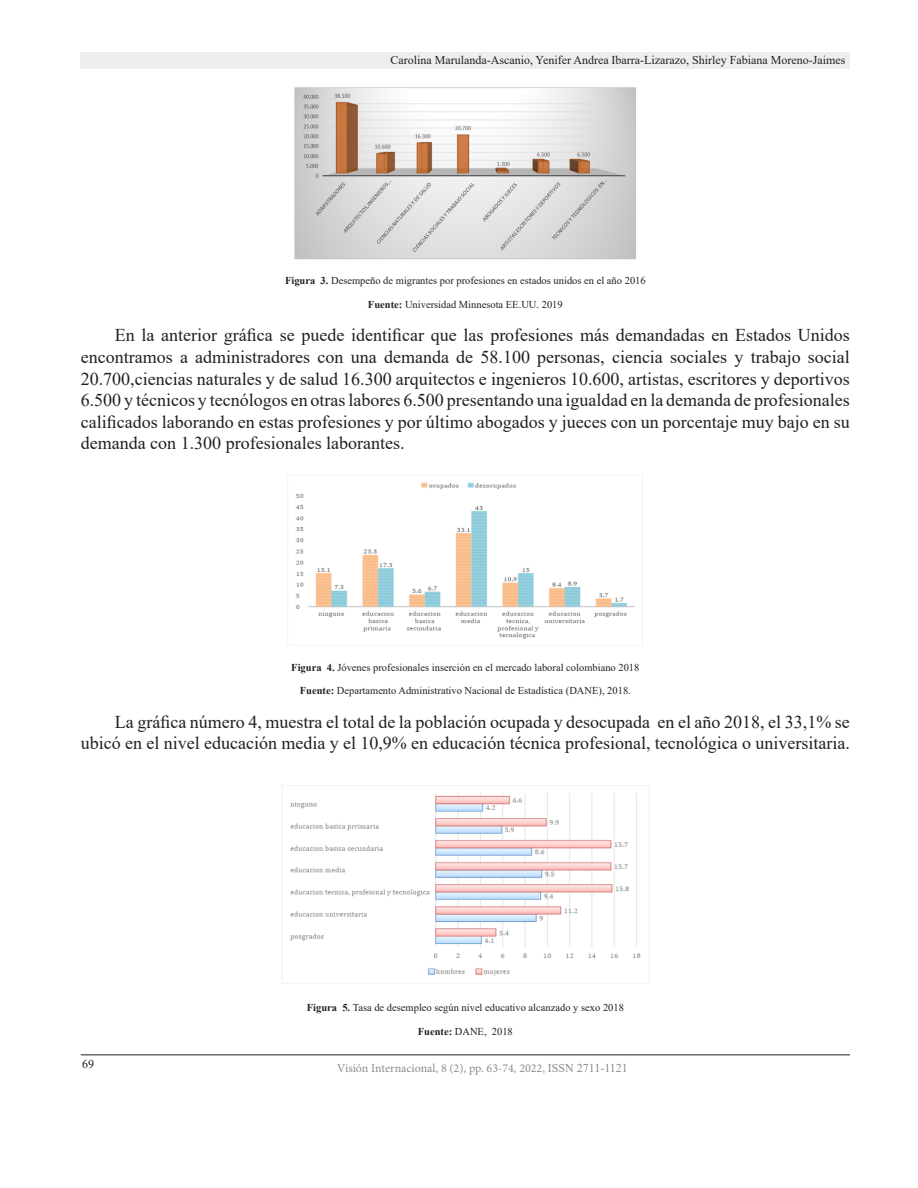
<style>
.page{position:relative;width:918px;height:1188px;background:#fff}
.page>*{position:absolute;margin:0;border:0;box-sizing:border-box;transform-origin:0 0}
.Cuerpo_de_texto{font:18px/21.6px "Times New Roman";color:#231f20;text-align:justify}
.t1{font:12px "Times New Roman";color:#231f20}
.t2{font:12px "Minion Pro";color:#8a8c8f}
.t3{font:10.5px "Times New Roman";color:#231f20}
.s1{font-weight:700}
.s2{font-family:"Times New Roman";color:#868a8b}
</style>
<div class="page">
<div style="left:81px;top:52px;width:769px;height:17px;background:#eeeeef"></div>
<hr style="left:81px;top:1054px;width:769px;height:1px;background:#231f20">
<img style="left:294px;top:87px;width:342px;height:173px">
<img style="left:287px;top:475px;width:356px;height:171px">
<img style="left:282px;top:785px;width:367px;height:199px">
<p class="t1" style="left:390px;top:51px;width:457px">Carolina Marulanda-Ascanio, Yenifer Andrea Ibarra-Lizarazo, Shirley Fabiana Moreno-Jaimes</p>
<p class="t3" style="left:285px;top:273px;width:362px"><span class="s1">Figura 3.</span> Desempeño de migrantes por profesiones en estados unidos en el año 2016</p>
<p class="t3" style="left:368px;top:297px;width:196px"><span class="s1">Fuente:</span> Universidad Minnesota EE.UU. 2019</p>
<p class="Cuerpo_de_texto" style="left:81px;top:324px;width:771px;text-indent:34px">En la anterior gráfica se puede identificar que las profesiones más demandadas en Estados Unidos encontramos a administradores con una demanda de 58.100 personas, ciencia sociales y trabajo social 20.700,ciencias naturales y de salud 16.300 arquitectos e ingenieros 10.600, artistas, escritores y deportivos 6.500 y técnicos y tecnólogos en otras labores 6.500 presentando una igualdad en la demanda de profesionales calificados laborando en estas profesiones y por último abogados y jueces con un porcentaje muy bajo en su demanda con 1.300 profesionales laborantes.</p>
<p class="t3" style="left:291px;top:660px;width:350px"><span class="s1">Figura 4.</span> Jóvenes profesionales inserción en el mercado laboral colombiano 2018</p>
<p class="t3" style="left:300px;top:683px;width:332px"><span class="s1">Fuente:</span> Departamento Administrativo Nacional de Estadística (DANE), 2018.</p>
<p class="Cuerpo_de_texto" style="left:81px;top:710px;width:771px;text-align:right">La gráfica número 4, muestra el total de la población ocupada y desocupada en el año 2018, el 33,1% se ubicó en el nivel educación media y el 10,9% en educación técnica profesional, tecnológica o universitaria.</p>
<p class="t1" style="left:82px;top:1056px;width:13px">69</p>
<p class="t3" style="left:307px;top:1000px;width:319px"><span class="s1">Figura 5.</span> Tasa de desempleo según nivel educativo alcanzado y sexo 2018</p>
<p class="t3" style="left:418px;top:1024px;width:97px"><span class="s1">Fuente:</span> DANE, 2018</p>
<p class="t2" style="left:337px;top:1060px;width:292px">Visión Internacional, 8 (2), pp. 63-74, 2022, <span class="s2">ISSN 2711-1121</span></p>
</div>
